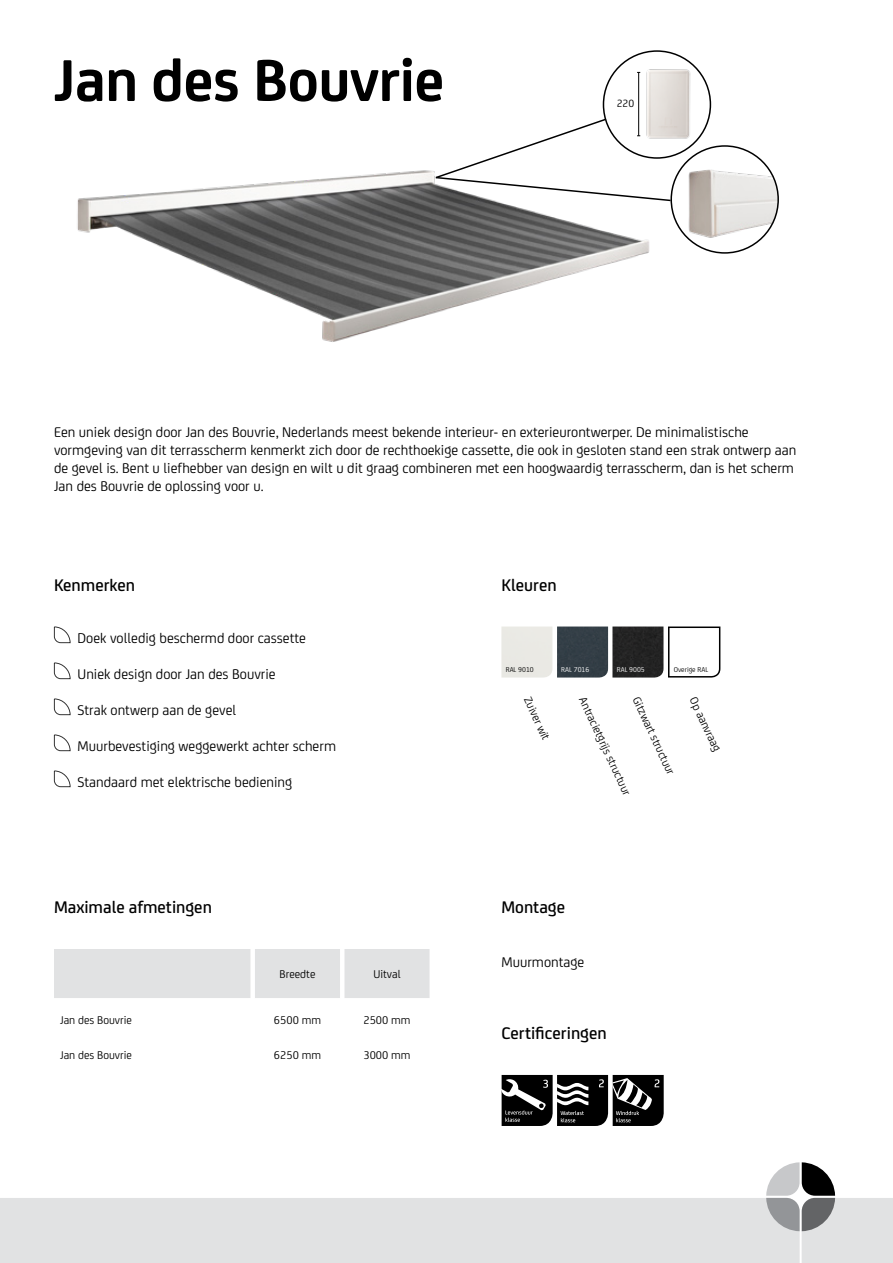
<style>
.page{position:relative;width:893px;height:1263px;background:#fff}
.page>*{position:absolute;margin:0;border:0;box-sizing:border-box;transform-origin:0 0}
.t1{font:700 63px "FS Joey";letter-spacing:-.01em;color:#000}
.t2{font:500 18px "FS Joey";color:#000}
.t3{font:15px/18px "FS Joey";color:#000}
.t4{font:12px "FS Joey";color:#000}
.t5{font:11.25px "FS Joey";color:#000}
.t6{font:7.5px "FS Joey";color:#000}
.t7{font:7.5px "FS Joey";color:#fff}
</style>
<div class="page">
<img style="left:77px;top:101px;width:599px;height:241px">
<img style="left:671px;top:146px;width:107px;height:107px;border-radius:53px">
<div style="left:670px;top:145px;width:109px;height:109px;border:2px solid #000;border-radius:50%"></div>
<img style="left:603px;top:53px;width:107px;height:94px">
<hr style="left:638px;top:72px;width:1px;height:64px;background:#000">
<svg style="left:434px;top:117px;width:238px;height:85px"></svg>
<svg style="left:501px;top:1075px;width:163px;height:51px"></svg>
<svg style="left:54px;top:626px;width:17px;height:17px"></svg>
<svg style="left:54px;top:662px;width:17px;height:17px"></svg>
<svg style="left:54px;top:698px;width:17px;height:17px"></svg>
<svg style="left:54px;top:734px;width:17px;height:17px"></svg>
<svg style="left:54px;top:770px;width:17px;height:17px"></svg>
<div style="left:54px;top:949px;width:376px;height:49px;background:#e1e2e3"></div>
<svg style="left:501px;top:626px;width:220px;height:52px"></svg>
<div style="left:612px;top:626px;width:51px;height:51px;background:#232323"></div>
<div style="left:0;top:1198px;width:766px;height:65px;background:#e1e2e3"></div>
<svg style="left:766px;top:1162px;width:127px;height:101px"></svg>
<h1 class="t1" style="left:54px;top:33px;width:392px">Jan des Bouvrie</h1>
<p class="t5" style="left:617px;top:96px;width:19px">220</p>
<p class="t3" style="left:54px;top:423px;width:744px">Een uniek design door Jan des Bouvrie, Nederlands meest bekende interieur- en exterieurontwerper. De minimalistische vormgeving van dit terrasscherm kenmerkt zich door de rechthoekige cassette, die ook in gesloten stand een strak ontwerp aan de gevel is. Bent u liefhebber van design en wilt u dit graag combineren met een hoogwaardig terrasscherm, dan is het scherm Jan des Bouvrie de oplossing voor u.</p>
<p class="t2" style="left:54px;top:571px;width:83px">Kenmerken</p>
<p class="t2" style="left:501px;top:571px;width:57px">Kleuren</p>
<p class="t3" style="left:78px;top:628px;width:230px">Doek volledig beschermd door cassette</p>
<p class="t3" style="left:78px;top:664px;width:200px">Uniek design door Jan des Bouvrie</p>
<p class="t3" style="left:78px;top:700px;width:160px">Strak ontwerp aan de gevel</p>
<p class="t3" style="left:78px;top:736px;width:260px">Muurbevestiging weggewerkt achter scherm</p>
<p class="t3" style="left:78px;top:772px;width:216px">Standaard met elektrische bediening</p>
<p class="t2" style="left:54px;top:894px;width:159px">Maximale afmetingen</p>
<p class="t4" style="left:280px;top:965px;width:37px">Breedte</p>
<p class="t4" style="left:373px;top:965px;width:29px">Uitval</p>
<p class="t4" style="left:60px;top:1011px;width:73px">Jan des Bouvrie</p>
<p class="t4" style="left:274px;top:1011px;width:49px">6500 mm</p>
<p class="t4" style="left:363px;top:1011px;width:49px">2500 mm</p>
<p class="t4" style="left:60px;top:1046px;width:73px">Jan des Bouvrie</p>
<p class="t4" style="left:274px;top:1046px;width:49px">6250 mm</p>
<p class="t4" style="left:363px;top:1046px;width:49px">3000 mm</p>
<p class="t6" style="left:506px;top:664px;width:30px">RAL 9010</p>
<p class="t6" style="left:674px;top:664px;width:36px">Overige RAL</p>
<p class="t4" style="left:535px;top:694px;width:47px;rotate:65deg">Zuiver wit</p>
<p class="t4" style="left:644px;top:694px;width:86px;rotate:65deg">Gitzwart structuur</p>
<p class="t7" style="left:561px;top:664px;width:30px">RAL 7016</p>
<p class="t7" style="left:617px;top:664px;width:30px">RAL 9005</p>
<p class="t4" style="left:590px;top:694px;width:108px;rotate:65deg">Antracietgrijs structuur</p>
<p class="t4" style="left:701px;top:694px;width:60px;rotate:65deg">Op aanvraag</p>
<p class="t2" style="left:501px;top:894px;width:65px">Montage</p>
<p class="t3" style="left:501px;top:952px;width:84px">Muurmontage</p>
<p class="t2" style="left:501px;top:1020px;width:107px">Certificeringen</p>
</div>
